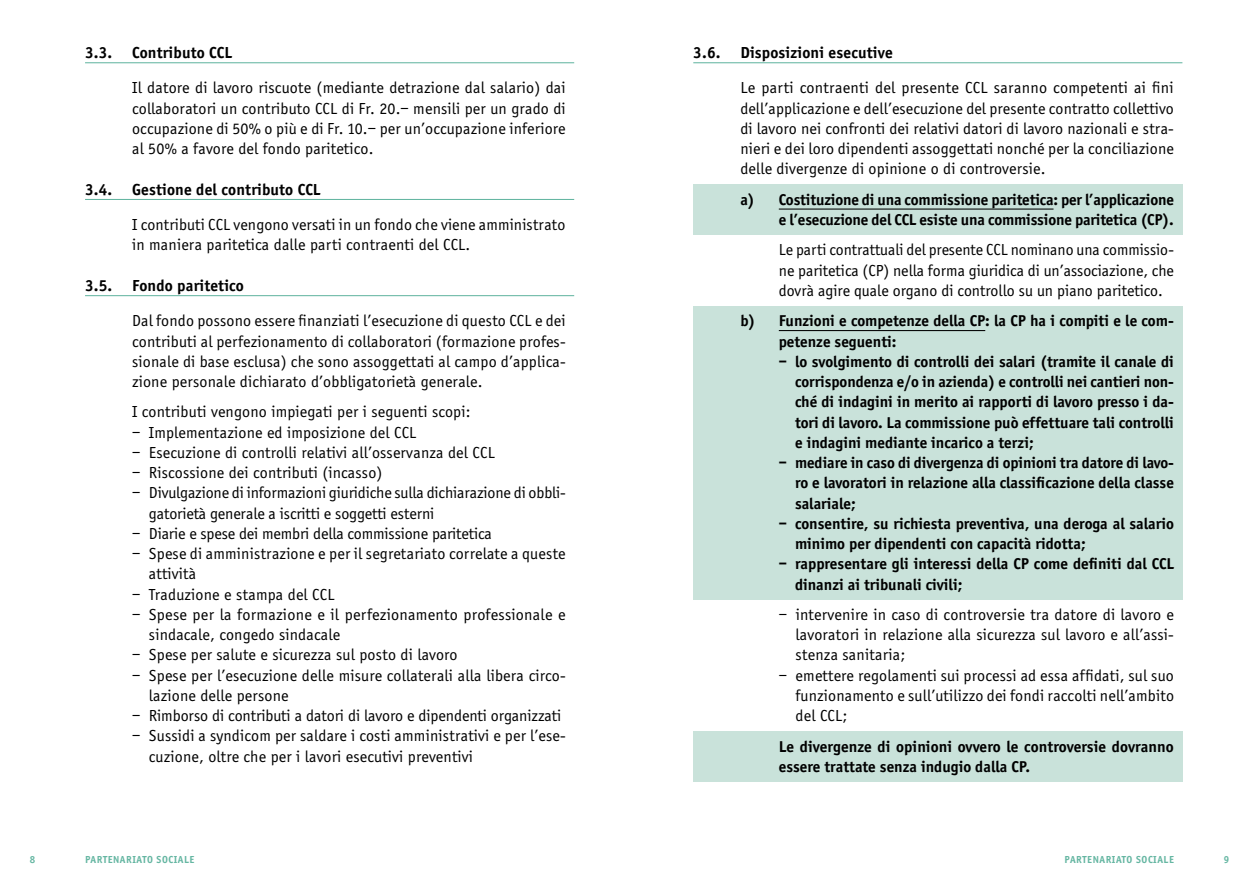
<style>
.page{position:relative;width:1259px;height:893px;background:#fff}
.page>*{position:absolute;margin:0;border:0;box-sizing:border-box;transform-origin:0 0}
.t1{font:16.5px/20.2px "Officina Sans";letter-spacing:.01em;color:#000;text-align:justify}
.t2{font:16.5px/20.2px "Officina Sans";letter-spacing:-.01em;color:#000}
.t3{font:700 16.5px "Officina Sans";letter-spacing:.01em;color:#000}
.t4{font:700 16.2px/20.2px "Officina Sans";color:#000}
.t5{font:700 10.5px "Officina Sans";letter-spacing:.05em;color:#65b6a2}
</style>
<div class="page">
<hr style="left:85px;top:62px;width:489px;height:1px;background:#65b6a2">
<hr style="left:85px;top:199px;width:489px;height:1px;background:#65b6a2">
<hr style="left:85px;top:295px;width:489px;height:1px;background:#65b6a2">
<hr style="left:693px;top:62px;width:489px;height:1px;background:#65b6a2">
<div style="left:693px;top:185px;width:489px;height:50px;background:#c9e2da"></div>
<hr style="left:779px;top:209px;width:274px;height:1px;background:#000">
<div style="left:693px;top:306px;width:489px;height:51px;background:#c9e2da"></div>
<hr style="left:779px;top:330px;width:206px;height:1px;background:#000">
<div style="left:693px;top:355px;width:489px;height:103px;background:#c9e2da"></div>
<div style="left:693px;top:456px;width:489px;height:63px;background:#c9e2da"></div>
<div style="left:693px;top:517px;width:489px;height:42px;background:#c9e2da"></div>
<div style="left:693px;top:557px;width:489px;height:43px;background:#c9e2da"></div>
<div style="left:693px;top:731px;width:489px;height:51px;background:#c9e2da"></div>
<p class="t3" style="left:85px;top:43px;width:149px">3.3. Contributo CCL</p>
<p class="t1" style="left:132px;top:78px;width:435px">Il datore di lavoro riscuote (mediante detrazione dal salario) dai collaboratori un contributo CCL di Fr. 20.– mensili per un grado di occupazione di 50% o più e di Fr. 10.– per un’occupazione inferiore al 50% a favore del fondo paritetico.</p>
<p class="t3" style="left:85px;top:179px;width:237px">3.4. Gestione del contributo CCL</p>
<p class="t1" style="left:132px;top:215px;width:435px">I contributi CCL vengono versati in un fondo che viene amministrato in maniera paritetica dalle parti contraenti del CCL.</p>
<p class="t3" style="left:85px;top:275px;width:160px">3.5. Fondo paritetico</p>
<p class="t1" style="left:132px;top:311px;width:435px">Dal fondo possono essere finanziati l’esecuzione di questo CCL e dei contributi al perfezionamento di collaboratori (formazione profes&shy;sionale di base esclusa) che sono assoggettati al campo d’applica&shy;zione personale dichiarato d’obbligatorietà generale.</p>
<p class="t1" style="left:132px;top:402px;width:340px">I contributi vengono impiegati per i seguenti scopi:</p>
<p class="t1" style="left:132px;top:422px;width:286px">– Implementazione ed imposizione del CCL</p>
<p class="t1" style="left:132px;top:443px;width:364px">– Esecuzione di controlli relativi all’osservanza del CCL</p>
<p class="t1" style="left:132px;top:463px;width:252px">– Riscossione dei contributi (incasso)</p>
<p class="t2" style="left:149px;top:483px;width:418px;text-indent:-17px">– Divulgazione di informazioni giuridiche sulla dichiarazione di obbli&shy;gatorietà generale a iscritti e soggetti esterni</p>
<p class="t2" style="left:132px;top:524px;width:361px">– Diarie e spese dei membri della commissione paritetica</p>
<p class="t1" style="left:149px;top:544px;width:418px;text-indent:-17px">– Spese di amministrazione e per il segretariato correlate a queste attività</p>
<p class="t1" style="left:132px;top:584px;width:204px">– Traduzione e stampa del CCL</p>
<p class="t1" style="left:149px;top:605px;width:418px;text-indent:-17px">– Spese per la formazione e il perfezionamento professionale e sindacale, congedo sindacale</p>
<p class="t1" style="left:132px;top:645px;width:327px">– Spese per salute e sicurezza sul posto di lavoro</p>
<p class="t1" style="left:149px;top:665px;width:418px;text-indent:-17px">– Spese per l’esecuzione delle misure collaterali alla libera circo&shy;lazione delle persone</p>
<p class="t1" style="left:132px;top:706px;width:430px">– Rimborso di contributi a datori di lavoro e dipendenti organizzati</p>
<p class="t1" style="left:149px;top:726px;width:418px;text-indent:-17px">– Sussidi a syndicom per saldare i costi amministrativi e per l’ese&shy;cuzione, oltre che per i lavori esecutivi preventivi</p>
<p class="t3" style="left:693px;top:43px;width:201px">3.6. Disposizioni esecutive</p>
<p class="t1" style="left:740px;top:78px;width:435px">Le parti contraenti del presente CCL saranno competenti ai fini dell’applicazione e dell’esecuzione del presente contratto collettivo di lavoro nei confronti dei relativi datori di lavoro nazionali e stra&shy;nieri e dei loro dipendenti assoggettati nonché per la conciliazione delle divergenze di opinione o di controversie.</p>
<p class="t4" style="left:740px;top:189px;width:435px;text-align:right">a) Costituzione di una commissione paritetica: per l’applicazione e l’esecuzione del CCL esiste una commissione paritetica (CP).</p>
<p class="t1" style="left:779px;top:240px;width:396px">Le parti contrattuali del presente CCL nominano una commissio&shy;ne paritetica (CP) nella forma giuridica di un’associazione, che dovrà agire quale organo di controllo su un piano paritetico.</p>
<p class="t4" style="left:779px;top:311px;width:396px;text-indent:-38px">b) Funzioni e competenze della CP: la CP ha i compiti e le com&shy;petenze seguenti:</p>
<p class="t4" style="left:795px;top:351px;width:380px;text-align:justify;text-indent:-16px">– lo svolgimento di controlli dei salari (tramite il canale di corrispondenza e/o in azienda) e controlli nei cantieri non&shy;ché di indagini in merito ai rapporti di lavoro presso i da&shy;tori di lavoro. La commissione può effettuare tali controlli e indagini mediante incarico a terzi;</p>
<p class="t4" style="left:795px;top:452px;width:380px;text-align:justify;text-indent:-16px">– mediare in caso di divergenza di opinioni tra datore di lavo&shy;ro e lavoratori in relazione alla classificazione della classe salariale;</p>
<p class="t4" style="left:795px;top:513px;width:380px;text-indent:-16px">– consentire, su richiesta preventiva, una deroga al salario minimo per dipendenti con capacità ridotta;</p>
<p class="t4" style="left:795px;top:554px;width:380px;text-indent:-16px">– rappresentare gli interessi della CP come definiti dal CCL dinanzi ai tribunali civili;</p>
<p class="t1" style="left:795px;top:605px;width:380px;text-indent:-17px">– intervenire in caso di controversie tra datore di lavoro e lavoratori in relazione alla sicurezza sul lavoro e all’assi&shy;stenza sanitaria;</p>
<p class="t1" style="left:795px;top:665px;width:380px;text-indent:-17px">– emettere regolamenti sui processi ad essa affidati, sul suo funzionamento e sull’utilizzo dei fondi raccolti nell’ambito del CCL;</p>
<p class="t4" style="left:779px;top:736px;width:396px">Le divergenze di opinioni ovvero le controversie dovranno essere trattate senza indugio dalla CP.</p>
<p class="t5" style="left:85px;top:853px;width:111px">PARTENARIATO SOCIALE</p>
<p class="t5" style="left:1064px;top:853px;width:111px">PARTENARIATO SOCIALE</p>
<p class="t5" style="left:30px;top:853px;width:7px">8</p>
<p class="t5" style="left:1223px;top:853px;width:7px">9</p>
</div>
